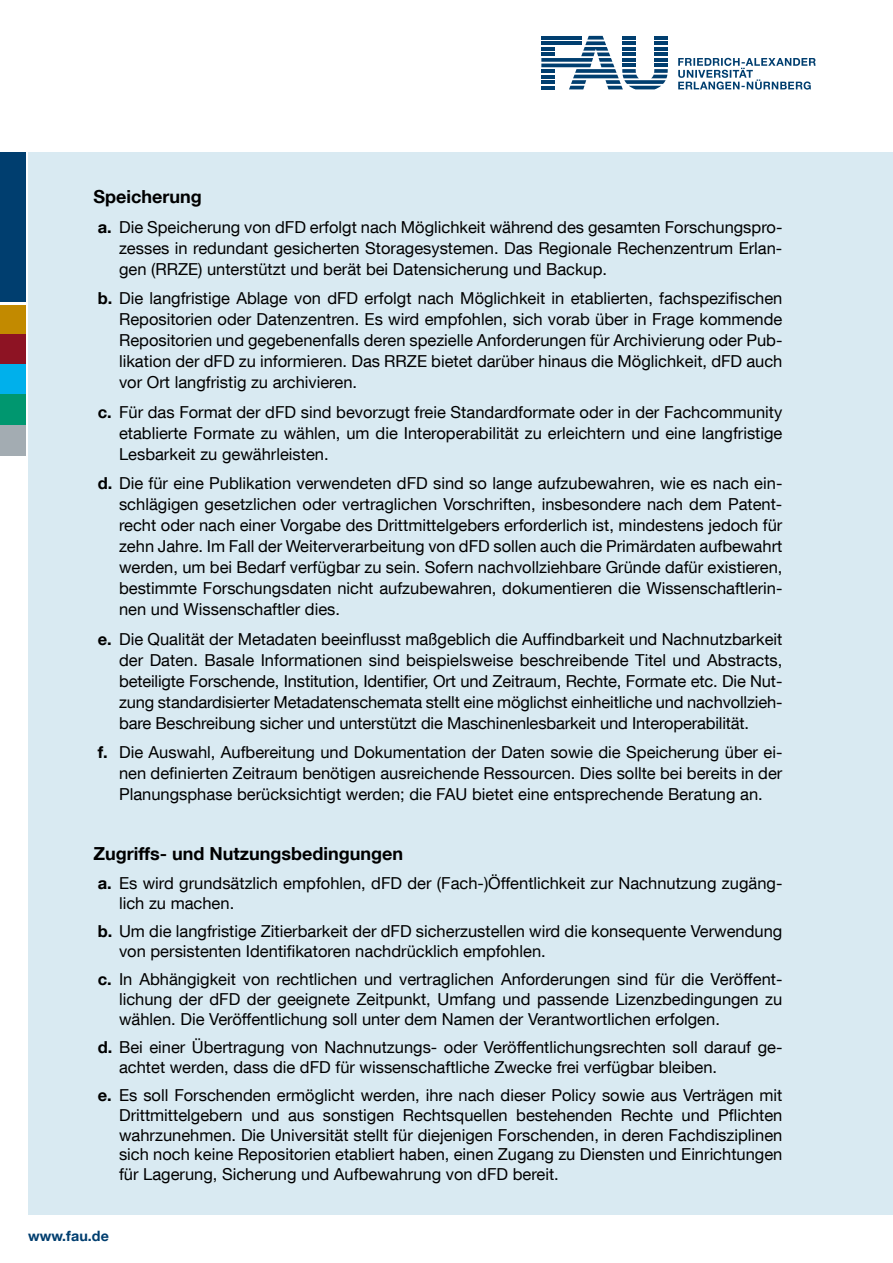
<style>
.page{position:relative;width:893px;height:1263px;background:#fff}
.page>*{position:absolute;margin:0;border:0;box-sizing:border-box;transform-origin:0 0}
.t1{font:700 18px "Helvetica Neue LT Com";color:#000}
.t2{font:16.5px/21px "Helvetica Neue LT Com";color:#000;text-align:justify}
.t3{font:700 14.25px "Helvetica Neue LT Com";letter-spacing:.005em;color:#003e6f}
.s1{font-weight:700}
</style>
<div class="page">
<div style="left:0;top:304px;width:26px;height:30px;background:#c28a00"></div>
<div style="left:0;top:334px;width:26px;height:30px;background:#8d1323"></div>
<div style="left:0;top:364px;width:26px;height:31px;background:#00b0eb"></div>
<div style="left:0;top:395px;width:26px;height:30px;background:#00976f"></div>
<div style="left:0;top:425px;width:26px;height:30px;background:#a3acb2"></div>
<div style="left:28px;top:152px;width:865px;height:1062px;background:#d9eaf2"></div>
<div style="left:0;top:152px;width:26px;height:152px;background:#003e6f"></div>
<hr style="left:0;top:302px;width:26px;height:3px;background:#fff">
<svg style="left:541px;top:36px;width:127px;height:53px"></svg>
<hr style="left:541px;top:36px;width:41px;height:4px;background:#003e6f">
<hr style="left:541px;top:47px;width:14px;height:4px;background:#003e6f">
<svg style="left:678px;top:58px;width:138px;height:32px"></svg>
<p class="t1" style="left:94px;top:185px;width:110px">Speicherung</p>
<p class="t2" style="left:119px;top:216px;width:665px;text-indent:-21px"><span class="s1">a.</span> Die Speicherung von dFD erfolgt nach Möglichkeit während des gesamten Forschungspro&shy;zesses in redundant gesicherten Storagesystemen. Das Regionale Rechenzentrum Erlan&shy;gen (RRZE) unterstützt und berät bei Datensicherung und Backup.</p>
<p class="t2" style="left:119px;top:287px;width:665px;text-indent:-21px"><span class="s1">b.</span> Die langfristige Ablage von dFD erfolgt nach Möglichkeit in etablierten, fachspezifischen Repositorien oder Datenzentren. Es wird empfohlen, sich vorab über in Frage kommende Repositorien und gegebenenfalls deren spezielle Anforderungen für Archivierung oder Pub&shy;likation der dFD zu informieren. Das RRZE bietet darüber hinaus die Möglichkeit, dFD auch vor Ort langfristig zu archivieren.</p>
<p class="t2" style="left:119px;top:401px;width:665px;text-indent:-21px"><span class="s1">c.</span> Für das Format der dFD sind bevorzugt freie Standardformate oder in der Fachcommunity etablierte Formate zu wählen, um die Interoperabilität zu erleichtern und eine langfristige Lesbarkeit zu gewährleisten.</p>
<p class="t2" style="left:119px;top:472px;width:665px;text-indent:-21px"><span class="s1">d.</span> Die für eine Publikation verwendeten dFD sind so lange aufzubewahren, wie es nach ein&shy;schlägigen gesetzlichen oder vertraglichen Vorschriften, insbesondere nach dem Patent&shy;recht oder nach einer Vorgabe des Drittmittelgebers erforderlich ist, mindestens jedoch für zehn Jahre. Im Fall der Weiterverarbeitung von dFD sollen auch die Primärdaten aufbewahrt werden, um bei Bedarf verfügbar zu sein. Sofern nachvollziehbare Gründe dafür existieren, bestimmte Forschungsdaten nicht aufzubewahren, dokumentieren die Wissenschaftlerin&shy;nen und Wissenschaftler dies.</p>
<p class="t2" style="left:119px;top:628px;width:665px;text-indent:-21px"><span class="s1">e.</span> Die Qualität der Metadaten beeinflusst maßgeblich die Auffindbarkeit und Nachnutzbarkeit der Daten. Basale Informationen sind beispielsweise beschreibende Titel und Abstracts, beteiligte Forschende, Institution, Identifier, Ort und Zeitraum, Rechte, Formate etc. Die Nut&shy;zung standardisierter Metadatenschemata stellt eine möglichst einheitliche und nachvollzieh&shy;bare Beschreibung sicher und unterstützt die Maschinenlesbarkeit und Interoperabilität.</p>
<p class="t2" style="left:119px;top:741px;width:665px;text-indent:-21px"><span class="s1">f.</span> Die Auswahl, Aufbereitung und Dokumentation der Daten sowie die Speicherung über ei&shy;nen definierten Zeitraum benötigen ausreichende Ressourcen. Dies sollte bei bereits in der Planungsphase berücksichtigt werden; die FAU bietet eine entsprechende Beratung an.</p>
<p class="t1" style="left:94px;top:843px;width:311px">Zugriffs- und Nutzungsbedingungen</p>
<p class="t2" style="left:119px;top:873px;width:665px;line-height:19.8px;text-indent:-21px"><span class="s1">a.</span> Es wird grundsätzlich empfohlen, dFD der (Fach-)Öffentlichkeit zur Nachnutzung zugäng&shy;lich zu machen.</p>
<p class="t2" style="left:119px;top:921px;width:665px;line-height:19.8px;text-indent:-21px"><span class="s1">b.</span> Um die langfristige Zitierbarkeit der dFD sicherzustellen wird die konsequente Verwendung von persistenten Identifikatoren nachdrücklich empfohlen.</p>
<p class="t2" style="left:119px;top:969px;width:665px;line-height:19.8px;text-indent:-21px"><span class="s1">c.</span> In Abhängigkeit von rechtlichen und vertraglichen Anforderungen sind für die Veröffent&shy;lichung der dFD der geeignete Zeitpunkt, Umfang und passende Lizenzbedingungen zu wählen. Die Veröffentlichung soll unter dem Namen der Verantwortlichen erfolgen.</p>
<p class="t2" style="left:119px;top:1037px;width:665px;line-height:19.8px;text-indent:-21px"><span class="s1">d.</span> Bei einer Übertragung von Nachnutzungs- oder Veröffentlichungsrechten soll darauf ge&shy;achtet werden, dass die dFD für wissenschaftliche Zwecke frei verfügbar bleiben.</p>
<p class="t2" style="left:119px;top:1085px;width:665px;line-height:19.8px;text-indent:-21px"><span class="s1">e.</span> Es soll Forschenden ermöglicht werden, ihre nach dieser Policy sowie aus Verträgen mit Drittmittelgebern und aus sonstigen Rechtsquellen bestehenden Rechte und Pflichten wahrzunehmen. Die Universität stellt für diejenigen Forschenden, in deren Fachdisziplinen sich noch keine Repositorien etabliert haben, einen Zugang zu Diensten und Einrichtungen für Lagerung, Sicherung und Aufbewahrung von dFD bereit.</p>
<p class="t3" style="left:28px;top:1227px;width:82px">www.fau.de</p>
</div>
